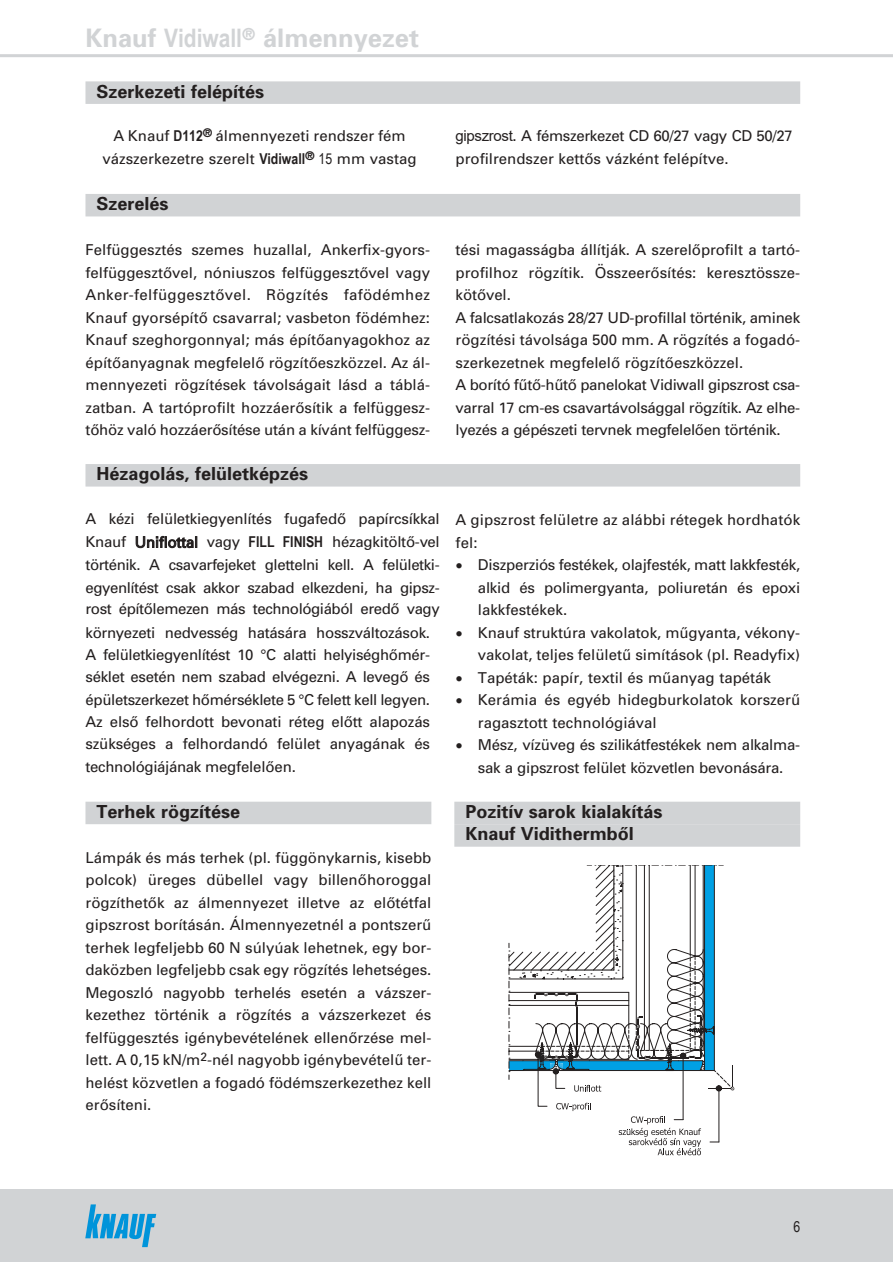
<style>
.page{position:relative;width:893px;height:1262px;background:#fff}
.page>*{position:absolute;margin:0;border:0;box-sizing:border-box;transform-origin:0 0}
.t1{font:25.5px "Univers Bold H";color:#d1d3d5}
.t2{font:18px/22.5px "Univers Bold H";color:#231f1f}
.t3{font:15px/22.5px "Univers H";letter-spacing:-.005em;color:#231f1f;text-align:justify}
.t4{font:15px "Arial Narrow";color:#231f1f}
.s1{font-family:"Arial Narrow";font-weight:700}
.s2{font-family:"Arial Narrow"}
.s3{font-family:"Arial"}
.s4{font-size:21px}
</style>
<div class="page">
<div style="left:0;top:1189px;width:892px;height:72px;background:#d1d3d5"></div>
<svg style="left:85px;top:1204px;width:71px;height:43px"></svg>
<hr style="left:0;top:54px;width:892px;height:3px;background:#d1d3d5">
<div style="left:85px;top:81px;width:715px;height:23px;background:#d1d3d5"></div>
<div style="left:85px;top:189px;width:715px;height:29px;background:linear-gradient(to right,#fefefe,#fdfdfd)"></div>
<div style="left:85px;top:194px;width:715px;height:22px;background:#d1d3d5"></div>
<div style="left:85px;top:460px;width:715px;height:29px;background:linear-gradient(to right,#f2f2f3,#f1f2f3)"></div>
<div style="left:85px;top:464px;width:715px;height:22px;background:#d1d3d5"></div>
<div style="left:85px;top:801px;width:346px;height:23px;background:#d1d3d5"></div>
<svg style="left:508px;top:865px;width:226px;height:290px"></svg>
<div style="left:454px;top:801px;width:346px;height:23px;background:#d1d3d5"></div>
<div style="left:454px;top:824px;width:346px;height:22px;background:#d1d3d5"></div>
<h1 class="t1" style="left:85px;top:29px;width:335px">Knauf <span class="s1">Vidiwall</span><sup>®</sup> álmennyezet</h1>
<p class="t2" style="left:96px;top:82px;width:169px">Szerkezeti felépítés</p>
<p class="t3" style="left:102px;top:127px;width:315px;text-align:center">A Knauf <span class="s1">D112</span><sup>®</sup> álmennyezeti rendszer fém vázszerkezetre szerelt <span class="s1">Vidiwall</span><sup>®</sup> <span class="s2">15</span> mm vastag</p>
<p class="t3" style="left:455px;top:126px;width:338px"><span class="s3">gipszrost</span>. A fémszerkezet CD 60/27 vagy CD 50/27 profilrendszer kettôs vázként felépítve.</p>
<p class="t2" style="left:96px;top:194px;width:74px">Szerelés</p>
<p class="t3" style="left:85px;top:240px;width:346px">Felfüggesztés szemes huzallal, Ankerfix-gyors&shy;felfüggesztôvel, nóniuszos felfüggesztôvel vagy Anker-felfüggesztôvel. Rögzítés fafödémhez Knauf gyorsépítô csavarral; vasbeton födémhez:<br>Knauf szeghorgonnyal; más építôanyagokhoz az építôanyagnak megfelelô rögzítôeszközzel. Az ál&shy;mennyezeti rögzítések távolságait lásd a táblá&shy;zatban. A tartóprofilt hozzáerôsítik a felfüggesz&shy;tôhöz való hozzáerôsítése után a kívánt felfüggesz-</p>
<p class="t3" style="left:455px;top:240px;width:346px;text-align:left">tési magasságba állítják. A szerelôprofilt a tartó&shy;profilhoz rögzítik. Összeerôsítés: keresztössze&shy;kötôvel.<br>A falcsatlakozás 28/27 UD-profillal történik, aminek rögzítési távolsága 500 mm. A rögzítés a fogadó&shy;szerkezetnek megfelelô rögzítôeszközzel.<br>A borító fûtô-hûtô panelokat Vidiwall gipszrost csa&shy;varral 17 cm-es csavartávolsággal rögzítik. Az elhe&shy;lyezés a gépészeti tervnek megfelelôen történik.</p>
<p class="t2" style="left:96px;top:464px;width:213px">Hézagolás, felületképzés</p>
<p class="t3" style="left:85px;top:509px;width:356px">A kézi felületkiegyenlítés fugafedô papírcsíkkal Knauf Uniflottal vagy <span class="s1">FILL FINISH</span> hézagkitöltô-vel történik. A csavarfejeket glettelni kell. A felületki&shy;egyenlítést csak akkor szabad elkezdeni, ha gipsz&shy;rost építôlemezen más technológiából eredô vagy</p>
<p class="t3" style="left:85px;top:623px;width:346px;line-height:21.9px">környezeti nedvesség hatására hosszváltozások.<br>A felületkiegyenlítést 10 °C alatti helyiséghômér&shy;séklet esetén nem szabad elvégezni. A levegô és</p>
<p class="t3" style="left:85px;top:690px;width:346px;line-height:22px">épületszerkezet hômérséklete 5 °C felett kell legyen.<br>Az elsô felhordott bevonati réteg elôtt alapozás szükséges a felhordandó felület anyagának és technológiájának megfelelôen.</p>
<p class="t3" style="left:455px;top:510px;width:346px">A gipszrost felületre az alábbi rétegek hordhatók fel:</p>
<p class="t3" style="left:478px;top:555px;width:324px;text-indent:-22px"><span class="s4">•</span> Diszperziós festékek, olajfesték, matt lakkfesték, alkid és polimergyanta, poliuretán és epoxi lakkfestékek.</p>
<p class="t3" style="left:455px;top:623px;width:346px;text-align:right"><span class="s4">•</span> Knauf struktúra vakolatok, mûgyanta, vékony&shy;vakolat, teljes felületû simítások (pl. Readyfix)</p>
<p class="t3" style="left:455px;top:668px;width:317px"><span class="s4">•</span> Tapéták: papír, textil és mûanyag tapéták</p>
<p class="t3" style="left:478px;top:690px;width:324px;text-indent:-22px"><span class="s4">•</span> Kerámia és egyéb hidegburkolatok korszerû ragasztott technológiával</p>
<p class="t3" style="left:455px;top:735px;width:346px;text-align:center"><span class="s4">•</span> Mész, vízüveg és szilikátfestékek nem alkalma&shy;sak a gipszrost felület közvetlen bevonására.</p>
<p class="t2" style="left:96px;top:802px;width:145px">Terhek rögzítése</p>
<p class="t3" style="left:85px;top:848px;width:347px">Lámpák és más terhek (pl. függönykarnis, kisebb polcok) üreges dübellel vagy billenôhoroggal rögzíthetôk az álmennyezet illetve az elôtétfal gipszrost borításán. Álmennyezetnél a pontszerû terhek legfeljebb 60 N súlyúak lehetnek, egy bor&shy;daközben legfeljebb csak egy rögzítés lehetséges.<br>Megoszló nagyobb terhelés esetén a vázszer&shy;kezethez történik a rögzítés a vázszerkezet és felfüggesztés igénybevételének ellenôrzése mel&shy;lett. A 0,15 kN/m<sup>2</sup>-nél nagyobb igénybevételû ter&shy;helést közvetlen a fogadó födémszerkezethez kell erôsíteni.</p>
<p class="t2" style="left:465px;top:802px;width:199px">Pozitív sarok kialakítás<br>Knauf Vidithermbôl</p>
<p class="t4" style="left:793px;top:1215px;width:8px">6</p>
</div>
